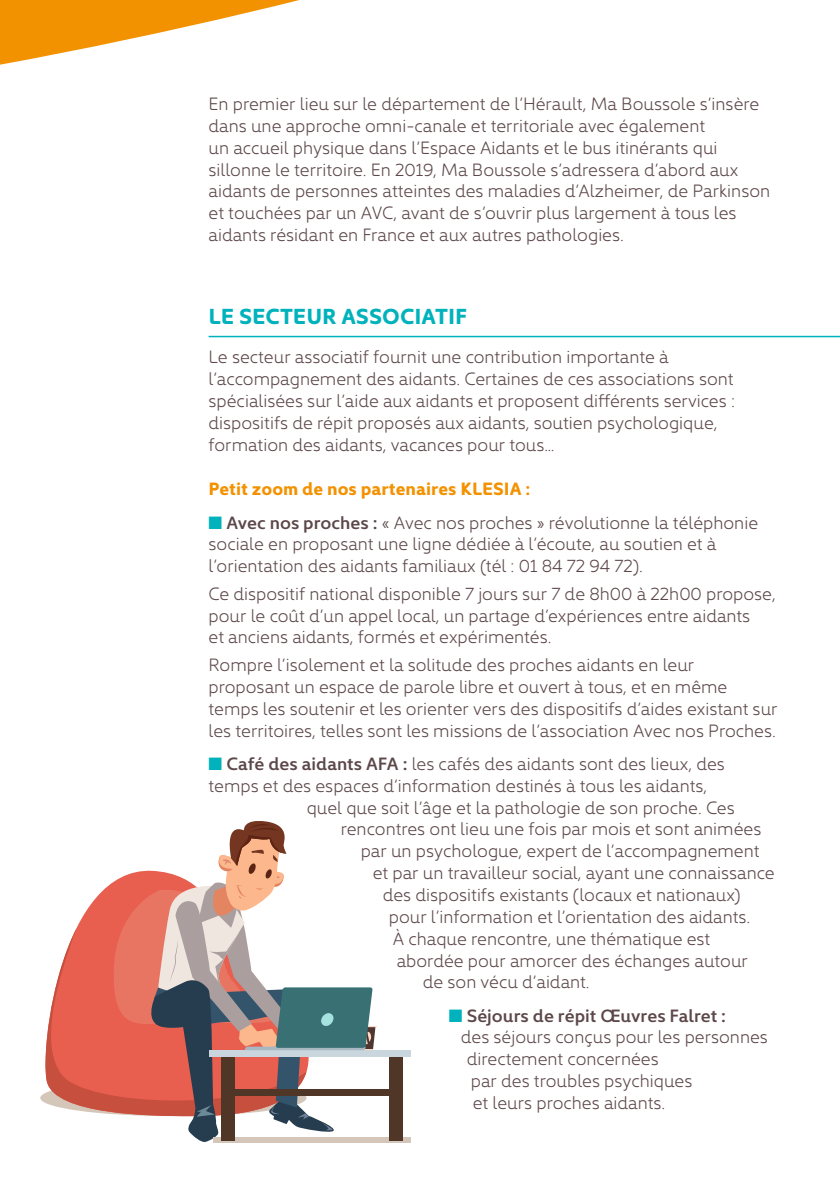
<style>
.page{position:relative;width:840px;height:1191px;background:#fff}
.page>*{position:absolute;margin:0;border:0;box-sizing:border-box;transform-origin:0 0}
.t1{font:700 22px "Kyrial Display Pro";color:#00b2bb}
.t2{font:300 18px/21.8px "Kyrial Display Pro";color:#5c4749}
.t3{font:700 18px "Kyrial Display Pro";color:#f39200}
.t4{font:600 18px "Kyrial Display Pro";color:#5c4749}
.s1{color:#00b2bb}
.s2{font-weight:600}
</style>
<div class="page">
<svg style="left:0;top:0;width:299px;height:65px;fill:#f39200"></svg>
<hr style="left:208px;top:336px;width:631px;height:1px;background:#00b2bb">
<svg style="left:77px;top:882px;width:36px;height:45px;fill:#e85e4f"></svg>
<svg style="left:40px;top:927px;width:73px;height:187px;fill:#e85e4f"></svg>
<div style="left:210px;top:1050px;width:200px;height:7px;background:#c9d6de"></div>
<svg style="left:376px;top:1137px;width:34px;height:6px"></svg>
<div style="left:227px;top:1089px;width:168px;height:6px;background:#4f3626"></div>
<div style="left:389px;top:1057px;width:13px;height:83px;background:#4f3626"></div>
<svg style="left:113px;top:821px;width:263px;height:322px"></svg>
<p class="t2" style="left:208px;top:91px;width:563px">En premier lieu sur le département de l’Hérault, Ma Boussole s’insère dans une approche omni-canale et territoriale avec également<br>un accueil physique dans l’Espace Aidants et le bus itinérants qui sillonne le territoire. En 2019, Ma Boussole s’adressera d’abord aux aidants de personnes atteintes des maladies d’Alzheimer, de Parkinson et touchées par un AVC, avant de s’ouvrir plus largement à tous les aidants résidant en France et aux autres pathologies.</p>
<p class="t1" style="left:208px;top:301px;width:260px">LE SECTEUR ASSOCIATIF</p>
<p class="t2" style="left:208px;top:344px;width:527px">Le secteur associatif fournit une contribution importante à l’accompagnement des aidants. Certaines de ces associations sont spécialisées sur l’aide aux aidants et proposent différents services : dispositifs de répit proposés aux aidants, soutien psychologique, formation des aidants, vacances pour tous…</p>
<p class="t3" style="left:208px;top:476px;width:323px">Petit zoom de nos partenaires KLESIA :</p>
<p class="t2" style="left:208px;top:510px;width:550px"><span class="s1">■</span> <span class="s2">Avec nos proches :</span> « Avec nos proches » révolutionne la téléphonie sociale en proposant une ligne dédiée à l’écoute, au soutien et à l’orientation des aidants familiaux (tél : 01 84 72 94 72).</p>
<p class="t2" style="left:208px;top:581px;width:568px">Ce dispositif national disponible 7 jours sur 7 de 8h00 à 22h00 propose, pour le coût d’un appel local, un partage d’expériences entre aidants<br>et anciens aidants, formés et expérimentés.</p>
<p class="t2" style="left:208px;top:652px;width:570px">Rompre l’isolement et la solitude des proches aidants en leur proposant un espace de parole libre et ouvert à tous, et en même temps les soutenir et les orienter vers des dispositifs d’aides existant sur les territoires, telles sont les missions de l’association Avec nos Proches.</p>
<p class="t2" style="left:208px;top:751px;width:517px"><span class="s1">■</span> <span class="s2">Café des aidants AFA :</span> les cafés des aidants sont des lieux, des</p>
<p class="t2" style="left:208px;top:773px;width:500px">temps et des espaces d’information destinés à tous les aidants,</p>
<p class="t2" style="left:306px;top:794px;width:429px">quel que soit l’âge et la pathologie de son proche. Ces</p>
<p class="t2" style="left:340px;top:816px;width:422px">rencontres ont lieu une fois par mois et sont animées</p>
<p class="t2" style="left:360px;top:838px;width:400px">par un psychologue, expert de l’accompagnement</p>
<p class="t2" style="left:372px;top:860px;width:403px">et par un travailleur social, ayant une connaissance</p>
<p class="t2" style="left:382px;top:882px;width:359px">des dispositifs existants (locaux et nationaux)</p>
<p class="t2" style="left:388px;top:904px;width:363px">pour l’information et l’orientation des aidants.</p>
<p class="t2" style="left:392px;top:926px;width:319px">À chaque rencontre, une thématique est</p>
<p class="t2" style="left:396px;top:947px;width:352px">abordée pour amorcer des échanges autour</p>
<p class="t2" style="left:422px;top:969px;width:168px">de son vécu d’aidant.</p>
<p class="t4" style="left:448px;top:1002px;width:278px"><span class="s1">■</span> Séjours de répit Œuvres Falret :</p>
<p class="t2" style="left:460px;top:1024px;width:308px">des séjours conçus pour les personnes</p>
<p class="t2" style="left:466px;top:1046px;width:193px">directement concernées</p>
<p class="t2" style="left:470px;top:1068px;width:223px">par des troubles psychiques</p>
<p class="t2" style="left:472px;top:1090px;width:194px">et leurs proches aidants.</p>
</div>
